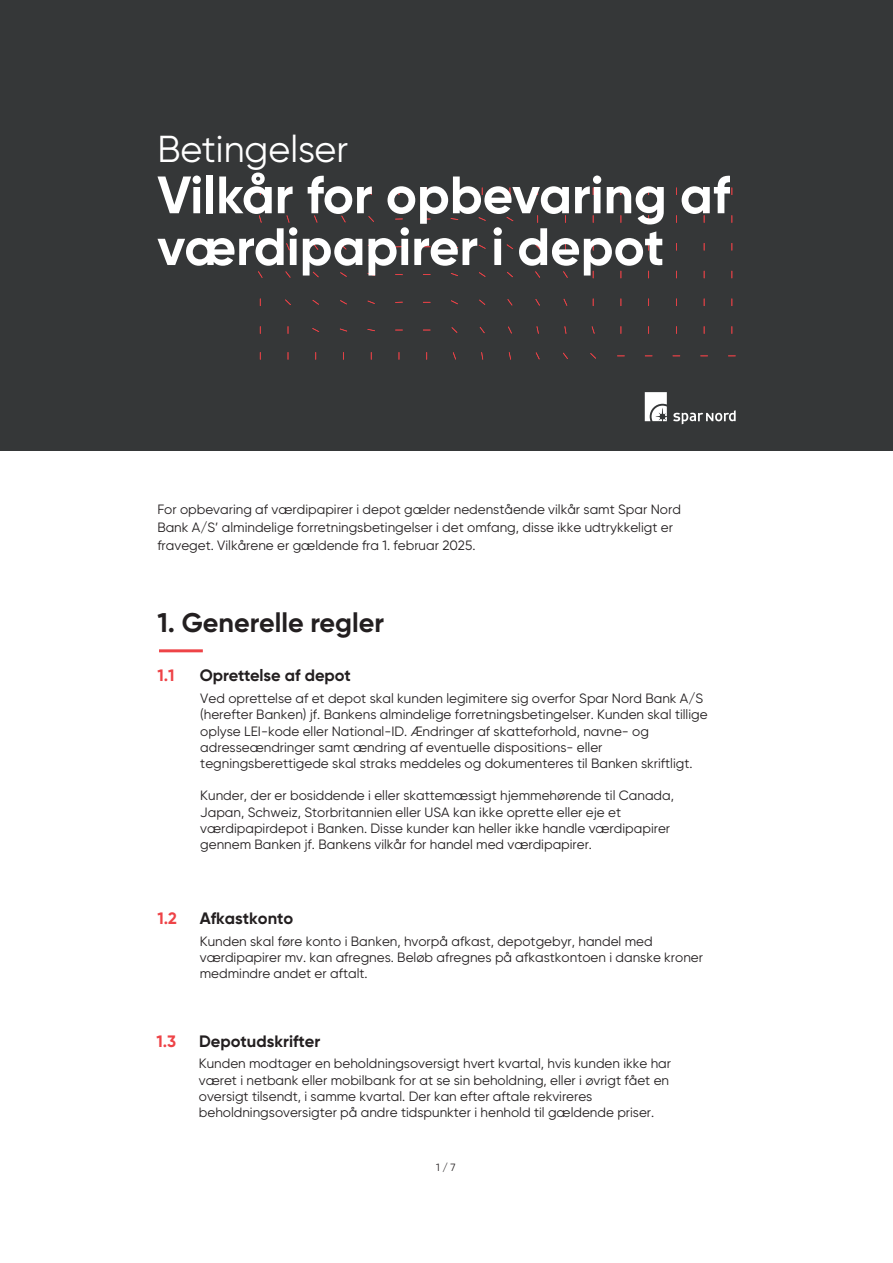
<style>
.page{position:relative;width:893px;height:1263px;background:#fff}
.page>*{position:absolute;margin:0;border:0;box-sizing:border-box;transform-origin:0 0}
.t1{font:700 52.5px/51.8px "Gilroy";color:#fff}
.t2{font:37.5px "Gilroy";color:#fff}
.t3{font:700 27px "Gilroy";color:#231f20}
.t4{font:700 16.5px "Gilroy";color:#231f20}
.t5{font:700 16.5px "Gilroy";color:#ee4347}
.t6{font:13.5px/16.2px "Gilroy";color:#231f20}
.t7{font:10.5px "Gilroy";color:#231f20}
</style>
<div class="page">
<div style="left:0;top:0;width:893px;height:451px;background:#353738"></div>
<svg style="left:259px;top:215px;width:3px;height:8px"></svg>
<svg style="left:314px;top:215px;width:3px;height:8px"></svg>
<svg style="left:341px;top:216px;width:5px;height:6px"></svg>
<svg style="left:368px;top:216px;width:6px;height:6px"></svg>
<svg style="left:451px;top:218px;width:7px;height:2px"></svg>
<svg style="left:479px;top:217px;width:7px;height:4px"></svg>
<svg style="left:258px;top:243px;width:4px;height:7px"></svg>
<svg style="left:286px;top:243px;width:4px;height:7px"></svg>
<svg style="left:313px;top:244px;width:5px;height:6px"></svg>
<svg style="left:368px;top:245px;width:7px;height:4px"></svg>
<svg style="left:479px;top:245px;width:7px;height:4px"></svg>
<svg style="left:507px;top:244px;width:6px;height:5px"></svg>
<svg style="left:535px;top:244px;width:5px;height:6px"></svg>
<svg style="left:258px;top:271px;width:4px;height:7px"></svg>
<svg style="left:285px;top:271px;width:5px;height:7px"></svg>
<svg style="left:313px;top:272px;width:6px;height:5px"></svg>
<svg style="left:340px;top:272px;width:7px;height:5px"></svg>
<svg style="left:368px;top:273px;width:7px;height:3px"></svg>
<svg style="left:479px;top:272px;width:6px;height:5px"></svg>
<svg style="left:535px;top:271px;width:5px;height:7px"></svg>
<svg style="left:563px;top:271px;width:5px;height:7px"></svg>
<svg style="left:285px;top:299px;width:6px;height:6px"></svg>
<svg style="left:313px;top:300px;width:6px;height:5px"></svg>
<svg style="left:340px;top:300px;width:7px;height:4px"></svg>
<svg style="left:368px;top:301px;width:7px;height:3px"></svg>
<svg style="left:451px;top:300px;width:7px;height:4px"></svg>
<svg style="left:479px;top:300px;width:6px;height:5px"></svg>
<svg style="left:507px;top:299px;width:5px;height:6px"></svg>
<svg style="left:535px;top:299px;width:5px;height:7px"></svg>
<svg style="left:312px;top:328px;width:7px;height:4px"></svg>
<svg style="left:367px;top:329px;width:8px;height:2px"></svg>
<svg style="left:480px;top:327px;width:5px;height:6px"></svg>
<svg style="left:508px;top:327px;width:4px;height:6px"></svg>
<svg style="left:564px;top:326px;width:2px;height:8px"></svg>
<svg style="left:592px;top:326px;width:3px;height:8px"></svg>
<svg style="left:590px;top:353px;width:6px;height:6px"></svg>
<svg style="left:563px;top:353px;width:5px;height:6px"></svg>
<svg style="left:536px;top:352px;width:4px;height:7px"></svg>
<svg style="left:509px;top:352px;width:2px;height:8px"></svg>
<svg style="left:481px;top:352px;width:2px;height:8px"></svg>
<svg style="left:453px;top:352px;width:3px;height:7px"></svg>
<svg style="left:673px;top:410px;width:63px;height:14px"></svg>
<svg style="left:645px;top:392px;width:22px;height:29px"></svg>
<hr style="left:159px;top:649px;width:44px;height:3px;background:#ee4347">
<h2 class="t2" style="left:157px;top:125px;width:192px">Betingelser</h2>
<h1 class="t1" style="left:157px;top:169px;width:574px">Vilkår for opbevaring af værdipapirer i depot</h1>
<p class="t6" style="left:157px;top:500px;width:525px;line-height:18px">For opbevaring af værdipapirer i depot gælder nedenstående vilkår samt Spar Nord<br>Bank A/S’ almindelige forretningsbetingelser i det omfang, disse ikke udtrykkeligt er fraveget. Vilkårene er gældende fra 1. februar 2025.</p>
<h3 class="t3" style="left:157px;top:605px;width:228px">1. Generelle regler</h3>
<p class="t5" style="left:157px;top:665px;width:19px">1.1</p>
<p class="t4" style="left:200px;top:665px;width:153px">Oprettelse af depot</p>
<p class="t6" style="left:200px;top:690px;width:509px">Ved oprettelse af et depot skal kunden legimitere sig overfor Spar Nord Bank A/S (herefter Banken) jf. Bankens almindelige forretningsbetingelser. Kunden skal tillige oplyse LEI-kode eller National-ID. Ændringer af skatteforhold, navne- og adresseændringer samt ændring af eventuelle dispositions- eller tegningsberettigede skal straks meddeles og dokumenteres til Banken skriftligt.</p>
<p class="t6" style="left:200px;top:787px;width:475px">Kunder, der er bosiddende i eller skattemæssigt hjemmehørende til Canada, Japan, Schweiz, Storbritannien eller USA kan ikke oprette eller eje et værdipapirdepot i Banken. Disse kunder kan heller ikke handle værdipapirer gennem Banken jf. Bankens vilkår for handel med værdipapirer.</p>
<p class="t5" style="left:157px;top:908px;width:21px">1.2</p>
<p class="t4" style="left:200px;top:908px;width:95px">Afkastkonto</p>
<p class="t6" style="left:200px;top:933px;width:505px">Kunden skal føre konto i Banken, hvorpå afkast, depotgebyr, handel med værdipapirer mv. kan afregnes. Beløb afregnes på afkastkontoen i danske kroner medmindre andet er aftalt.</p>
<p class="t5" style="left:156px;top:1030px;width:21px">1.3</p>
<p class="t4" style="left:199px;top:1030px;width:123px">Depotudskrifter</p>
<p class="t6" style="left:199px;top:1055px;width:474px">Kunden modtager en beholdningsoversigt hvert kvartal, hvis kunden ikke har været i netbank eller mobilbank for at se sin beholdning, eller i øvrigt fået en oversigt tilsendt, i samme kvartal. Der kan efter aftale rekvireres beholdningsoversigter på andre tidspunkter i henhold til gældende priser.</p>
<p class="t7" style="left:436px;top:1161px;width:21px">1 / 7</p>
</div>
